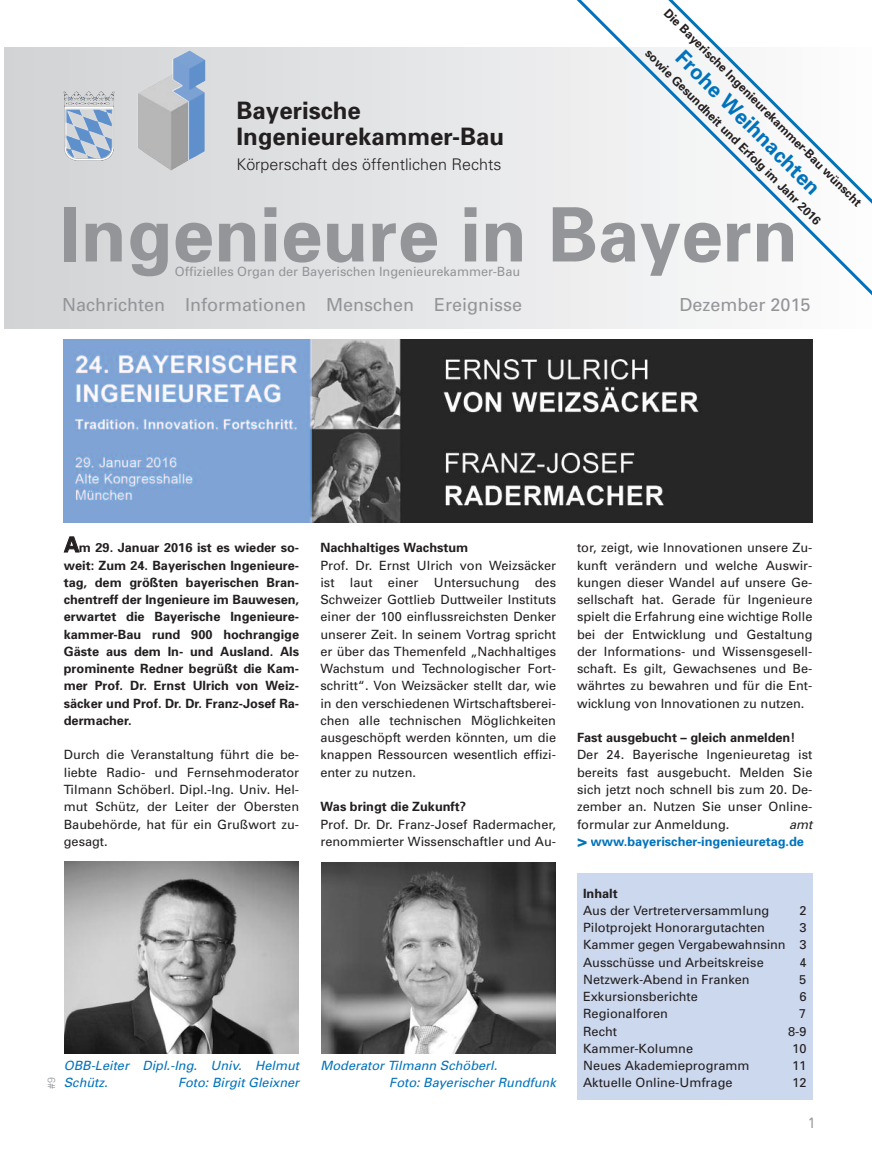
<style>
.page{position:relative;width:872px;height:1170px;background:#fff}
.page>*{position:absolute;margin:0;border:0;box-sizing:border-box;transform-origin:0 0}
.t1{font:700 75px "Univers";color:#939598}
.t2{font:700 24px/26px "Univers";color:#231f20}
.t3{font:700 21px "Univers";color:#0073bc}
.t4{font:18px "Univers";color:#939598}
.t5{font:700 18px "Univers";color:#0073bc}
.t6{font:300 16.05px "Univers";color:#231f20}
.t7{font:15px "Univers";color:#939598;scale:.8 1}
.t8{font:12.75px/17.2px "Univers";color:#231f20;text-align:justify}
.t9{font:700 12.75px/17.2px "Univers";color:#231f20;text-align:justify}
.t10{font:italic 12.75px/17.2px "Univers";color:#0073bc}
.t11{font:12.75px "Univers";color:#939598}
.t12{font:700 12.75px "Univers";color:#0073bc}
.t13{font:italic 12.75px "Univers";color:#231f20}
.t14{font:700 12px "Univers";color:#231f20}
.t15{font:300 10.5px "Univers";color:#939598}
.s1{font-size:21px}
</style>
<div class="page">
<div style="left:577px;top:873px;width:235px;height:226px;background:#ccd8ee"></div>
<img style="left:64px;top:861px;width:234px;height:191px">
<img style="left:311px;top:339px;width:501px;height:183px">
<img style="left:321px;top:862px;width:234px;height:191px">
<svg style="left:4px;top:48px;width:539px;height:281px;background:#dadcdf"></svg>
<svg style="left:543px;top:0;width:329px;height:329px"></svg>
<svg style="left:636px;top:0;width:236px;height:242px"></svg>
<img style="left:64px;top:339px;width:247px;height:183px">
<p class="t14" style="left:669px;top:7px;width:275px;rotate:45deg">Die Bayerische Ingenieurekammer-Bau wünscht</p>
<h3 class="t3" style="left:685px;top:48px;width:196px;rotate:45deg">Frohe Weihnachten</h3>
<p class="t14" style="left:650px;top:48px;width:244px;rotate:45deg">sowie Gesundheit und Erfolg im Jahr 2016</p>
<h2 class="t2" style="left:236px;top:99px;width:269px">Bayerische<br>Ingenieurekammer-Bau</h2>
<p class="t6" style="left:236px;top:158px;width:266px">Körperschaft des öffentlichen Rechts</p>
<h1 class="t1" style="left:60px;top:207px;width:739px">Ingenieure in Bayern</h1>
<h3 class="t4" style="left:62px;top:298px;width:461px">Nachrichten Informationen Menschen Ereignisse</h3>
<p class="t11" style="left:175px;top:267px;width:347px">Offizielles Organ der Bayerischen Ingenieurekammer-Bau</p>
<h3 class="t4" style="left:679px;top:298px;width:133px">Dezember 2015</h3>
<p class="t9" style="left:64px;top:540px;width:237px"><span class="s1">A</span>m 29. Januar 2016 ist es wieder so&shy;weit: Zum 24. Bayerischen Ingenieure&shy;tag, dem größten bayerischen Bran&shy;chentreff der Ingenieure im Bauwesen, erwartet die Bayerische Ingenieure&shy;kammer-Bau rund 900 hochrangige Gäste aus dem In- und Ausland. Als prominente Redner begrüßt die Kam&shy;mer Prof. Dr. Ernst Ulrich von Weiz&shy;säcker und Prof. Dr. Dr. Franz-Josef Ra&shy;dermacher.</p>
<p class="t8" style="left:64px;top:747px;width:237px">Durch die Veranstaltung führt die be&shy;liebte Radio- und Fernsehmoderator Tilmann Schöberl. Dipl.-Ing. Univ. Hel&shy;mut Schütz, der Leiter der Obersten Baubehörde, hat für ein Grußwort zu&shy;gesagt.</p>
<p class="t15" style="left:48px;top:1089px;width:13px;rotate:-90deg">#9</p>
<p class="t10" style="left:64px;top:1057px;width:237px">OBB-Leiter Dipl.-Ing. Univ. Helmut<br>Schütz.</p>
<p class="t10" style="left:178px;top:1075px;width:123px">Foto: Birgit Gleixner</p>
<p class="t9" style="left:320px;top:540px;width:149px">Nachhaltiges Wachstum</p>
<p class="t8" style="left:320px;top:557px;width:237px">Prof. Dr. Ernst Ulrich von Weizsäcker ist laut einer Untersuchung des Schweizer Gottlieb Duttweiler Instituts einer der 100 einflussreichsten Denker unserer Zeit. In seinem Vortrag spricht er über das Themenfeld „Nachhaltiges Wachstum und Technologischer Fort&shy;schritt“. Von Weizsäcker stellt dar, wie in den verschiedenen Wirtschaftsberei&shy;chen alle technischen Möglichkeiten ausgeschöpft werden könnten, um die knappen Ressourcen wesentlich effizi&shy;enter zu nutzen.</p>
<p class="t9" style="left:320px;top:799px;width:147px">Was bringt die Zukunft?</p>
<p class="t8" style="left:320px;top:816px;width:237px">Prof. Dr. Dr. Franz-Josef Radermacher, renommierter Wissenschaftler und Au-</p>
<p class="t10" style="left:389px;top:1057px;width:168px;text-indent:-69px">Moderator Tilmann Schöberl.<br>Foto: Bayerischer Rundfunk</p>
<p class="t8" style="left:577px;top:540px;width:237px">tor, zeigt, wie Innovationen unsere Zu&shy;kunft verändern und welche Auswir&shy;kungen dieser Wandel auf unsere Ge&shy;sellschaft hat. Gerade für Ingenieure spielt die Erfahrung eine wichtige Rolle bei der Entwicklung und Gestaltung der Informations- und Wissensgesell&shy;schaft. Es gilt, Gewachsenes und Be&shy;währtes zu bewahren und für die Ent&shy;wicklung von Innovationen zu nutzen.</p>
<p class="t9" style="left:577px;top:730px;width:220px">Fast ausgebucht – gleich anmelden!</p>
<p class="t8" style="left:577px;top:747px;width:237px">Der 24. Bayerische Ingenieuretag ist bereits fast ausgebucht. Melden Sie sich jetzt noch schnell bis zum 20. De&shy;zember an. Nutzen Sie unser Online&shy;formular zur Anmeldung.</p>
<p class="t13" style="left:789px;top:819px;width:25px">amt</p>
<p class="t12" style="left:590px;top:836px;width:215px">www.bayerischer-ingenieuretag.de</p>
<h3 class="t5" style="left:577px;top:834px;width:12px">&gt;</h3>
<p class="t9" style="left:583px;top:885px;width:36px">Inhalt</p>
<p class="t8" style="left:583px;top:902px;width:188px">Aus der Vertreterversammlung</p>
<p class="t8" style="left:799px;top:902px;width:9px">2</p>
<p class="t8" style="left:583px;top:919px;width:183px">Pilotprojekt Honorargutachten</p>
<p class="t8" style="left:583px;top:919px;width:225px;text-indent:216px">3<br>Kammer gegen Vergabewahnsinn 3<br>Ausschüsse und Arbeitskreise</p>
<p class="t8" style="left:799px;top:954px;width:9px">4</p>
<p class="t8" style="left:583px;top:971px;width:168px">Netzwerk-Abend in Franken</p>
<p class="t8" style="left:799px;top:971px;width:9px">5</p>
<p class="t8" style="left:583px;top:988px;width:116px">Exkursionsberichte</p>
<p class="t8" style="left:799px;top:988px;width:9px">6</p>
<p class="t8" style="left:583px;top:1006px;width:87px">Regionalforen</p>
<p class="t8" style="left:799px;top:1006px;width:9px">7</p>
<p class="t8" style="left:583px;top:1023px;width:36px">Recht</p>
<p class="t8" style="left:788px;top:1023px;width:20px">8-9</p>
<p class="t8" style="left:583px;top:1040px;width:112px">Kammer-Kolumne</p>
<p class="t8" style="left:792px;top:1040px;width:16px">10</p>
<p class="t8" style="left:583px;top:1057px;width:168px">Neues Akademieprogramm</p>
<p class="t8" style="left:792px;top:1057px;width:16px">11</p>
<p class="t8" style="left:583px;top:1075px;width:151px">Aktuelle Online-Umfrage</p>
<p class="t8" style="left:792px;top:1075px;width:16px">12</p>
<p class="t7" style="left:808px;top:1116px;width:10px">1</p>
</div>
